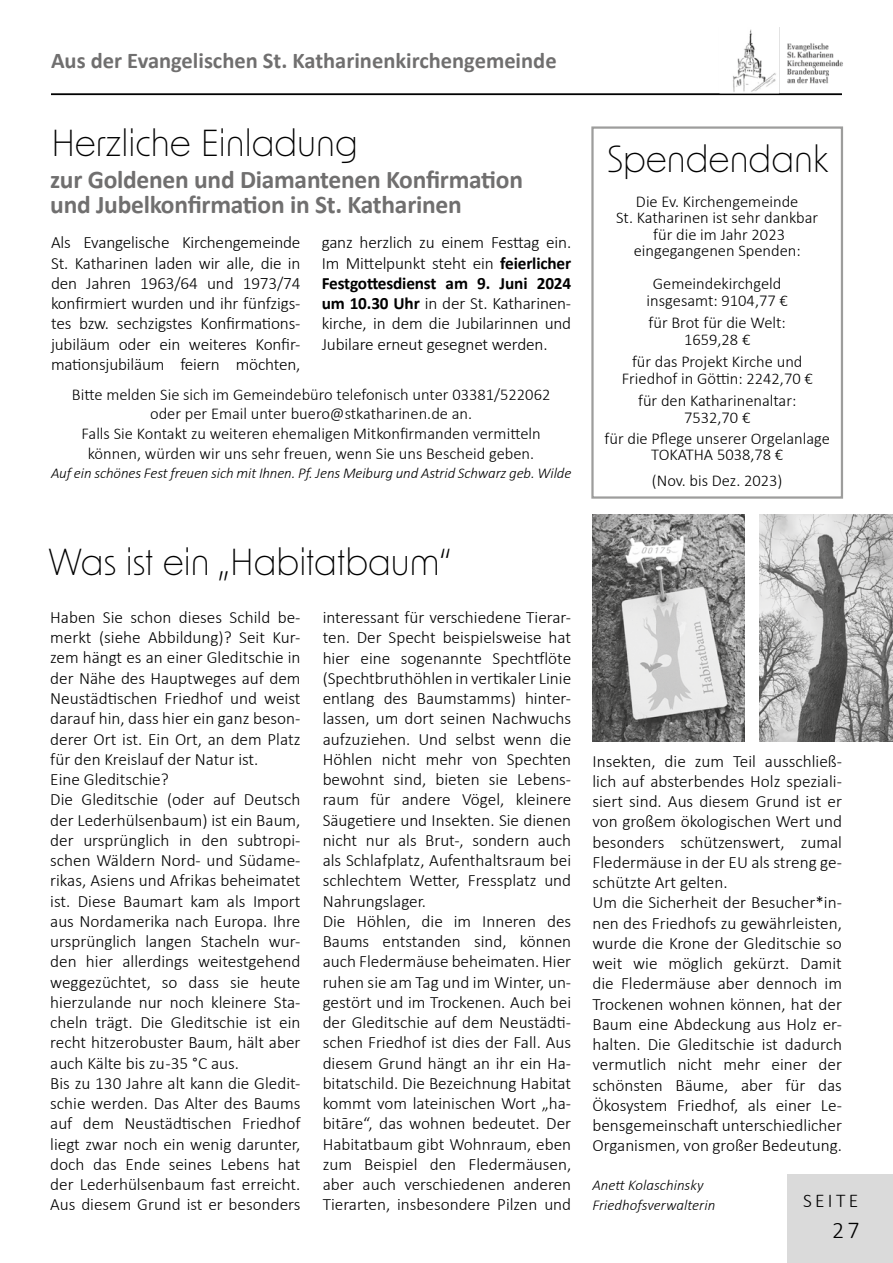
<style>
.page{position:relative;width:893px;height:1263px;background:#fff}
.page>*{position:absolute;margin:0;border:0;box-sizing:border-box;transform-origin:0 0}
.t1{font:300 36px "New Order";color:#000}
.t2{font:700 25.5px/25.5px "Calibri";letter-spacing:-.01em;color:#706f6f}
.t3{font:300 24px "Calibri";color:#000}
.t4{font:700 22.5px "Calibri";color:#706f6f}
.t5{font:300 19.5px "Calibri";letter-spacing:.17em;color:#000}
.t6{font:300 17.25px/20.2px "Calibri";color:#000}
.t7{font:300 16.5px/16.5px "Calibri";color:#000;text-align:center}
.t8{font:italic 300 15px/19.5px "Calibri";letter-spacing:-.01em;color:#000}
.s1{font-weight:700}
</style>
<div class="page">
<div style="left:787px;top:1174px;width:106px;height:89px;background:#dadada"></div>
<img style="left:592px;top:514px;width:152px;height:227px">
<img style="left:759px;top:514px;width:134px;height:227px">
<div style="left:591px;top:126px;width:252px;height:373px;border:2px solid #9d9d9c"></div>
<img style="left:733px;top:27px;width:110px;height:66px">
<hr style="left:51px;top:94px;width:791px;height:1px;background:#000">
<h3 class="t4" style="left:51px;top:45px;width:507px">Aus der Evangelischen St. Katharinenkirchengemeinde</h3>
<h1 class="t1" style="left:51px;top:120px;width:308px">Herzliche Einladung</h1>
<h2 class="t2" style="left:50px;top:166px;width:474px">zur Goldenen und Diamantenen Konfirmation und Jubelkonfirmation in St. Katharinen</h2>
<p class="t6" style="left:51px;top:232px;width:251px;text-align:justify">Als Evangelische Kirchengemeinde St. Katharinen laden wir alle, die in den Jahren 1963/64 und 1973/74 konfirmiert wurden und ihr fünfzigs&shy;tes bzw. sechzigstes Konfirmations&shy;jubiläum oder ein weiteres Konfir&shy;mationsjubiläum feiern möchten,</p>
<p class="t6" style="left:322px;top:232px;width:251px;text-align:justify">ganz herzlich zu einem Festtag ein.<br>Im Mittelpunkt steht ein <span class="s1">feierlicher Festgottesdienst am 9. Juni 2024 um 10.30 Uhr</span> in der St. Katharinen&shy;kirche, in dem die Jubilarinnen und Jubilare erneut gesegnet werden.</p>
<p class="t7" style="left:72px;top:384px;width:480px;line-height:19.8px">Bitte melden Sie sich im Gemeindebüro telefonisch unter 03381/522062 oder per Email unter buero@stkatharinen.de an.<br>Falls Sie Kontakt zu weiteren ehemaligen Mitkonfirmanden vermitteln können, würden wir uns sehr freuen, wenn Sie uns Bescheid geben.</p>
<p class="t8" style="left:51px;top:463px;width:522px">Auf ein schönes Fest freuen sich mit Ihnen. Pf. Jens Meiburg und Astrid Schwarz geb. Wilde</p>
<h1 class="t1" style="left:607px;top:136px;width:222px">Spendendank</h1>
<p class="t7" style="left:616px;top:193px;width:204px">Die Ev. Kirchengemeinde<br>St. Katharinen ist sehr dankbar für die im Jahr 2023 eingegangenen Spenden:</p>
<p class="t7" style="left:647px;top:275px;width:143px">Gemeindekirchgeld insgesamt: 9104,77 €</p>
<p class="t7" style="left:648px;top:314px;width:139px">für Brot für die Welt:<br>1659,28 €</p>
<p class="t7" style="left:622px;top:353px;width:193px">für das Projekt Kirche und<br>Friedhof in Göttin: 2242,70 €</p>
<p class="t7" style="left:638px;top:392px;width:160px">für den Katharinenaltar:<br>7532,70 €</p>
<p class="t7" style="left:604px;top:430px;width:227px">für die Pflege unserer Orgelanlage<br>TOKATHA 5038,78 €</p>
<p class="t7" style="left:652px;top:472px;width:132px">(Nov. bis Dez. 2023)</p>
<h1 class="t1" style="left:48px;top:539px;width:405px">Was ist ein „Habitatbaum“</h1>
<p class="t6" style="left:50px;top:607px;width:252px">Haben Sie schon dieses Schild be&shy;merkt (siehe Abbildung)? Seit Kur&shy;zem hängt es an einer Gleditschie in der Nähe des Hauptweges auf dem Neustädtischen Friedhof und weist darauf hin, dass hier ein ganz beson&shy;derer Ort ist. Ein Ort, an dem Platz für den Kreislauf der Natur ist.<br>Eine Gleditschie?<br>Die Gleditschie (oder auf Deutsch der Lederhülsenbaum) ist ein Baum, der ursprünglich in den subtropi&shy;schen Wäldern Nord- und Südame&shy;rikas, Asiens und Afrikas beheimatet ist. Diese Baumart kam als Import aus Nordamerika nach Europa. Ihre ursprünglich langen Stacheln wur&shy;den hier allerdings weitestgehend weggezüchtet, so dass sie heute hierzulande nur noch kleinere Sta&shy;cheln trägt. Die Gleditschie ist ein recht hitzerobuster Baum, hält aber auch Kälte bis zu -35 °C aus.<br>Bis zu 130 Jahre alt kann die Gledit&shy;schie werden. Das Alter des Baums auf dem Neustädtischen Friedhof liegt zwar noch ein wenig darunter, doch das Ende seines Lebens hat der Lederhülsenbaum fast erreicht.<br>Aus diesem Grund ist er besonders</p>
<p class="t6" style="left:323px;top:607px;width:250px">interessant für verschiedene Tierar&shy;ten. Der Specht beispielsweise hat hier eine sogenannte Spechtflöte (Spechtbruthöhlen in vertikaler Linie entlang des Baumstamms) hinter&shy;lassen, um dort seinen Nachwuchs aufzuziehen. Und selbst wenn die Höhlen nicht mehr von Spechten bewohnt sind, bieten sie Lebens&shy;raum für andere Vögel, kleinere Säugetiere und Insekten. Sie dienen nicht nur als Brut-, sondern auch als Schlafplatz, Aufenthaltsraum bei schlechtem Wetter, Fressplatz und Nahrungslager.<br>Die Höhlen, die im Inneren des Baums entstanden sind, können auch Fledermäuse beheimaten. Hier ruhen sie am Tag und im Winter, un&shy;gestört und im Trockenen. Auch bei der Gleditschie auf dem Neustädti&shy;schen Friedhof ist dies der Fall. Aus diesem Grund hängt an ihr ein Ha&shy;bitatschild. Die Bezeichnung Habitat kommt vom lateinischen Wort „ha&shy;bitāre“, das wohnen bedeutet. Der Habitatbaum gibt Wohnraum, eben zum Beispiel den Fledermäusen, aber auch verschiedenen anderen Tierarten, insbesondere Pilzen und</p>
<p class="t6" style="left:592px;top:750px;width:251px">Insekten, die zum Teil ausschließ&shy;lich auf absterbendes Holz speziali&shy;siert sind. Aus diesem Grund ist er von großem ökologischen Wert und besonders schützenswert, zumal Fledermäuse in der EU als streng ge&shy;schützte Art gelten.<br>Um die Sicherheit der Besucher*in&shy;nen des Friedhofs zu gewährleisten, wurde die Krone der Gleditschie so weit wie möglich gekürzt. Damit die Fledermäuse aber dennoch im Trockenen wohnen können, hat der Baum eine Abdeckung aus Holz er&shy;halten. Die Gleditschie ist dadurch vermutlich nicht mehr einer der schönsten Bäume, aber für das Ökosystem Friedhof, als einer Le&shy;bensgemeinschaft unterschiedlicher Organismen, von großer Bedeutung.</p>
<p class="t8" style="left:592px;top:1175px;width:124px">Anett Kolaschinsky<br>Friedhofsverwalterin</p>
<p class="t5" style="left:803px;top:1189px;width:57px">SEITE</p>
<h3 class="t3" style="left:832px;top:1215px;width:29px">27</h3>
</div>
